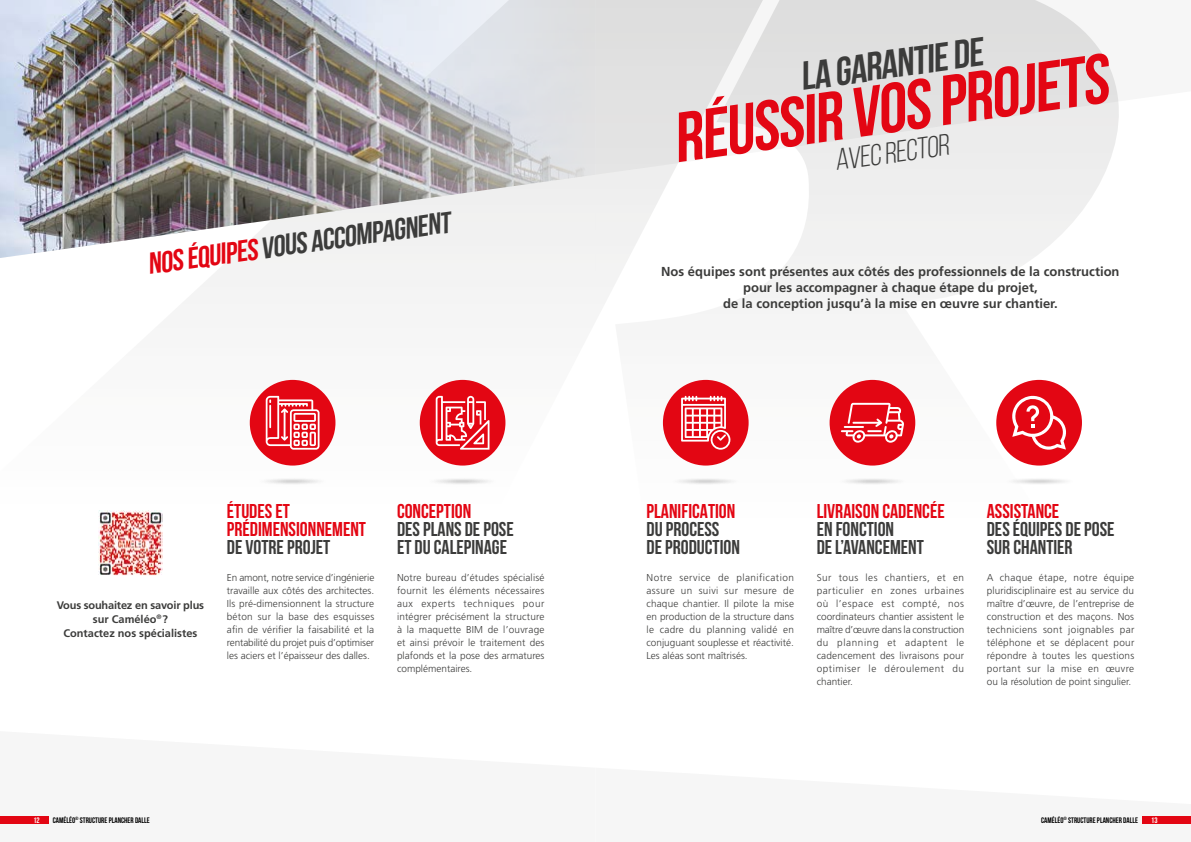
<style>
.page{position:relative;width:1191px;height:842px;background:#fff}
.page>*{position:absolute;margin:0;border:0;box-sizing:border-box;transform-origin:0 0}
.t1{font:700 70px "Bebas Neue";color:#e30613}
.t2{font:700 40px "Bebas Neue";color:#3c3c3b}
.t3{font:700 30px "Bebas Neue";color:#3c3c3b}
.t4{font:30px "Bebas Neue";color:#3c3c3b}
.t5{font:700 20px/18px "Bebas Neue";color:#3c3c3b}
.t6{font:700 20px/18px "Bebas Neue";color:#e30613}
.t7{font:700 13px/16px "Frutiger LT Pro";color:#3c3c3b;text-align:center}
.t8{font:700 11px/14px "Frutiger LT Pro";color:#3c3c3b;text-align:center}
.t9{font:300 10px/13px "Frutiger LT Pro";color:#3c3c3b;text-align:justify}
.t10{font:700 8px "Bebas Neue";color:#000}
.t11{font:700 8px "Bebas Neue";color:#fff}
.t12{font:700 4.7px "Bebas Neue";color:#000}
.s1{color:#e30613}
</style>
<div class="page">
<svg style="left:595px;top:0;width:20px;height:304px"></svg>
<svg style="left:615px;top:0;width:504px;height:466px"></svg>
<svg style="left:182px;top:258px;width:413px;height:208px"></svg>
<img style="left:0;top:0;width:595px;height:258px">
<div style="left:829px;top:380px;width:86px;height:86px;background:#e30613;border-radius:50%"></div>
<div style="left:420px;top:380px;width:85px;height:86px;background:#e30613;border-radius:50%"></div>
<div style="left:996px;top:380px;width:86px;height:86px;background:#e30613;border-radius:50%"></div>
<div style="left:663px;top:380px;width:85px;height:86px;background:#e30613;border-radius:50%"></div>
<div style="left:250px;top:380px;width:85px;height:86px;background:#e30613;border-radius:50%"></div>
<svg style="left:266px;top:396px;width:53px;height:54px"></svg>
<svg style="left:436px;top:396px;width:53px;height:54px"></svg>
<svg style="left:681px;top:396px;width:50px;height:54px"></svg>
<svg style="left:841px;top:403px;width:63px;height:40px"></svg>
<svg style="left:1012px;top:396px;width:54px;height:54px"></svg>
<img style="left:98px;top:511px;width:65px;height:64px">
<div style="left:1142px;top:816px;width:49px;height:7px;background:#e30613"></div>
<div style="left:0;top:816px;width:48px;height:7px;background:#e30613"></div>
<h3 class="t3" style="left:145px;top:248px;width:307px;rotate:-8deg"><span class="s1">NOS ÉQUIPES</span> VOUS ACCOMPAGNENT</h3>
<p class="t8" style="left:57px;top:598px;width:149px">Vous souhaitez en savoir plus sur Caméléo<sup>®</sup>?<br>Contactez nos spécialistes</p>
<h3 class="t6" style="left:227px;top:502px;width:141px">ÉTUDES ET<br>PRÉDIMENSIONNEMENT</h3>
<h3 class="t5" style="left:227px;top:538px;width:105px">DE VOTRE PROJET</h3>
<p class="t9" style="left:227px;top:571px;width:149px">En amont, notre service d’ingénierie travaille aux côtés des architectes.<br>Ils pré-dimensionnent la structure béton sur la base des esquisses afin de vérifier la faisabilité et la rentabilité du projet puis d’optimiser les aciers et l’épaisseur des dalles.</p>
<h3 class="t6" style="left:397px;top:502px;width:76px">CONCEPTION</h3>
<h3 class="t5" style="left:397px;top:520px;width:118px">DES PLANS DE POSE<br>ET DU CALEPINAGE</h3>
<p class="t9" style="left:397px;top:571px;width:149px">Notre bureau d’études spécialisé fournit les éléments nécessaires aux experts techniques pour intégrer précisément la structure à la maquette BIM de l’ouvrage et ainsi prévoir le traitement des plafonds et la pose des armatures complémentaires.</p>
<h2 class="t2" style="left:797px;top:55px;width:185px;rotate:-8deg">LA GARANTIE DE</h2>
<h1 class="t1" style="left:667px;top:101px;width:440px;rotate:-8deg">RÉUSSIR VOS PROJETS</h1>
<h3 class="t4" style="left:832px;top:144px;width:116px;rotate:-8deg">AVEC RECTOR</h3>
<h3 class="t7" style="left:661px;top:264px;width:460px">Nos équipes sont présentes aux côtés des professionnels de la construction pour les accompagner à chaque étape du projet,<br>de la conception jusqu’à la mise en œuvre sur chantier.</h3>
<h3 class="t6" style="left:646px;top:502px;width:90px">PLANIFICATION</h3>
<h3 class="t5" style="left:646px;top:520px;width:95px">DU PROCESS<br>DE PRODUCTION</h3>
<p class="t9" style="left:646px;top:571px;width:149px">Notre service de planification assure un suivi sur mesure de chaque chantier. Il pilote la mise en production de la structure dans le cadre du planning validé en conjuguant souplesse et réactivité.<br>Les aléas sont maîtrisés.</p>
<h3 class="t6" style="left:816px;top:502px;width:129px">LIVRAISON CADENCÉE</h3>
<h3 class="t5" style="left:816px;top:520px;width:109px">EN FONCTION<br>DE L’AVANCEMENT</h3>
<p class="t9" style="left:816px;top:571px;width:149px">Sur tous les chantiers, et en particulier en zones urbaines où l’espace est compté, nos coordinateurs chantier assistent le maître d’œuvre dans la construction du planning et adaptent le cadencement des livraisons pour optimiser le déroulement du chantier.</p>
<h3 class="t6" style="left:986px;top:502px;width:74px">ASSISTANCE</h3>
<h3 class="t5" style="left:986px;top:520px;width:129px">DES ÉQUIPES DE POSE<br>SUR CHANTIER</h3>
<p class="t9" style="left:986px;top:571px;width:149px">A chaque étape, notre équipe pluridisciplinaire est au service du maître d’œuvre, de l’entreprise de construction et des maçons. Nos techniciens sont joignables par téléphone et se déplacent pour répondre à toutes les questions portant sur la mise en œuvre ou la résolution de point singulier.</p>
<p class="t10" style="left:53px;top:815px;width:24px">CAMÉLÉO</p>
<p class="t10" style="left:1068px;top:815px;width:71px">STRUCTURE PLANCHER DALLE</p>
<p class="t10" style="left:1041px;top:815px;width:24px">CAMÉLÉO</p>
<p class="t11" style="left:1151px;top:815px;width:8px">13</p>
<p class="t12" style="left:75px;top:816px;width:5px">®</p>
<p class="t12" style="left:1063px;top:816px;width:5px">®</p>
<p class="t11" style="left:33px;top:815px;width:8px">12</p>
<p class="t10" style="left:80px;top:815px;width:71px">STRUCTURE PLANCHER DALLE</p>
</div>
